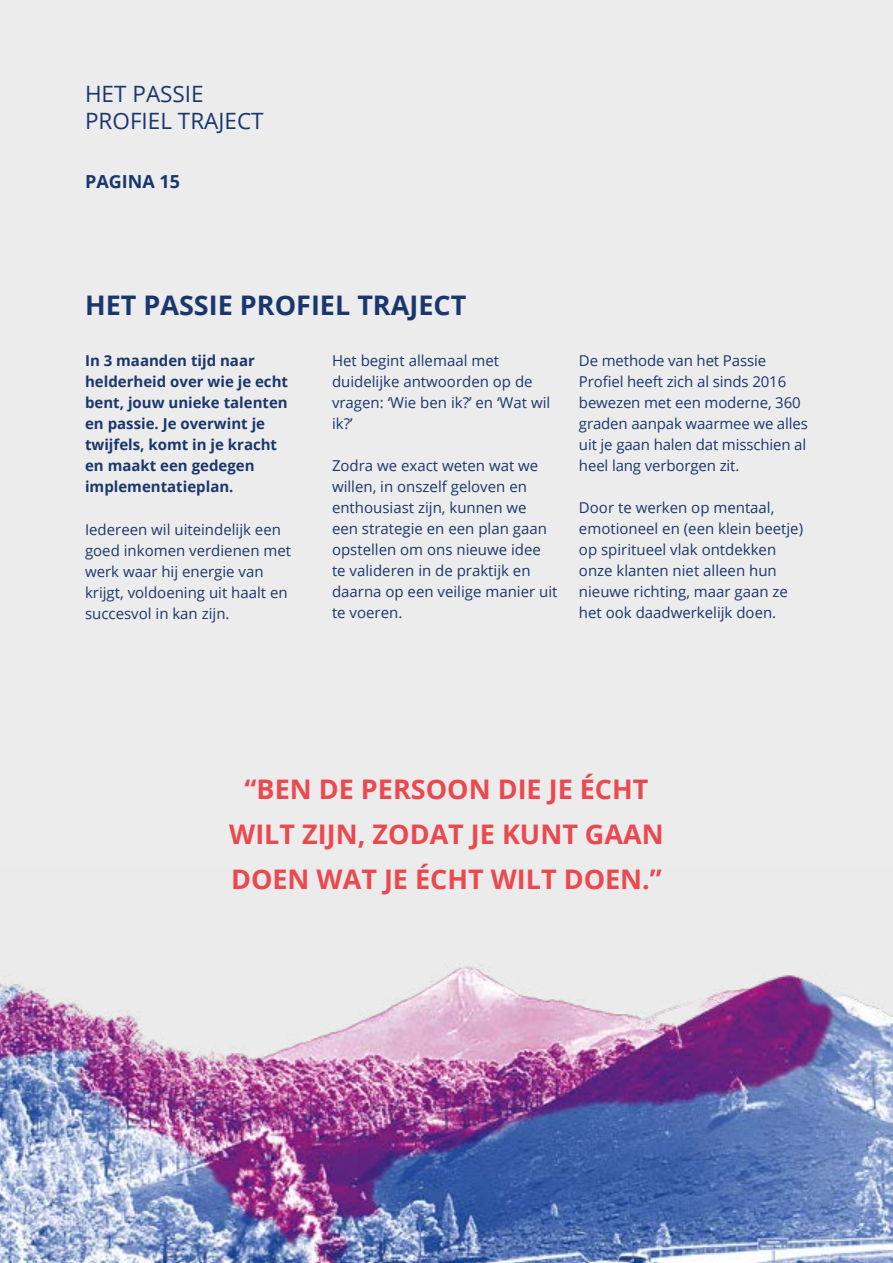
<style>
.page{position:relative;width:893px;height:1263px;background:#ececec}
.page>*{position:absolute;margin:0;border:0;box-sizing:border-box;transform-origin:0 0}
.t1{font:700 27px/45px "Open Sans";color:#e9494f;text-align:center}
.t2{font:700 27px "Open Sans";color:#1a376d}
.t3{font:22.5px/27px "Open Sans";color:#1a376d}
.t4{font:700 18px "Open Sans";color:#1a376d}
.t5{font:15px/21px "Open Sans";color:#1a376d}
.t6{font:700 15px/21px "Open Sans";color:#1a376d}
</style>
<div class="page">
<img style="left:0;top:965px;width:893px;height:298px">
<h2 class="t3" style="left:85px;top:80px;width:180px">HET PASSIE<br>PROFIEL TRAJECT</h2>
<p class="t4" style="left:85px;top:169px;width:97px">PAGINA 15</p>
<h1 class="t2" style="left:85px;top:286px;width:383px">HET PASSIE PROFIEL TRAJECT</h1>
<p class="t6" style="left:85px;top:350px;width:205px">In 3 maanden tijd naar helderheid over wie je echt bent, jouw unieke talenten en passie. Je overwint je twijfels, komt in je kracht en maakt een gedegen implementatieplan.</p>
<p class="t5" style="left:85px;top:518px;width:208px">Iedereen wil uiteindelijk een goed inkomen verdienen met werk waar hij energie van krijgt, voldoening uit haalt en succesvol in kan zijn.</p>
<p class="t5" style="left:332px;top:350px;width:220px">Het begint allemaal met duidelijke antwoorden op de vragen: ‘Wie ben ik?’ en ‘Wat wil ik?’</p>
<p class="t5" style="left:332px;top:455px;width:227px">Zodra we exact weten wat we willen, in onszelf geloven en enthousiast zijn, kunnen we<br>een strategie en een plan gaan opstellen om ons nieuwe idee te valideren in de praktijk en daarna op een veilige manier uit te voeren.</p>
<p class="t5" style="left:579px;top:350px;width:230px">De methode van het Passie<br>Profiel heeft zich al sinds 2016 bewezen met een moderne, 360 graden aanpak waarmee we alles uit je gaan halen dat misschien al heel lang verborgen zit.</p>
<p class="t5" style="left:579px;top:497px;width:226px">Door te werken op mentaal, emotioneel en (een klein beetje) op spiritueel vlak ontdekken onze klanten niet alleen hun nieuwe richting, maar gaan ze het ook daadwerkelijk doen.</p>
<h1 class="t1" style="left:229px;top:766px;width:436px">“BEN DE PERSOON DIE JE ÉCHT<br>WILT ZIJN, ZODAT JE KUNT GAAN<br>DOEN WAT JE ÉCHT WILT DOEN.”</h1>
</div>
